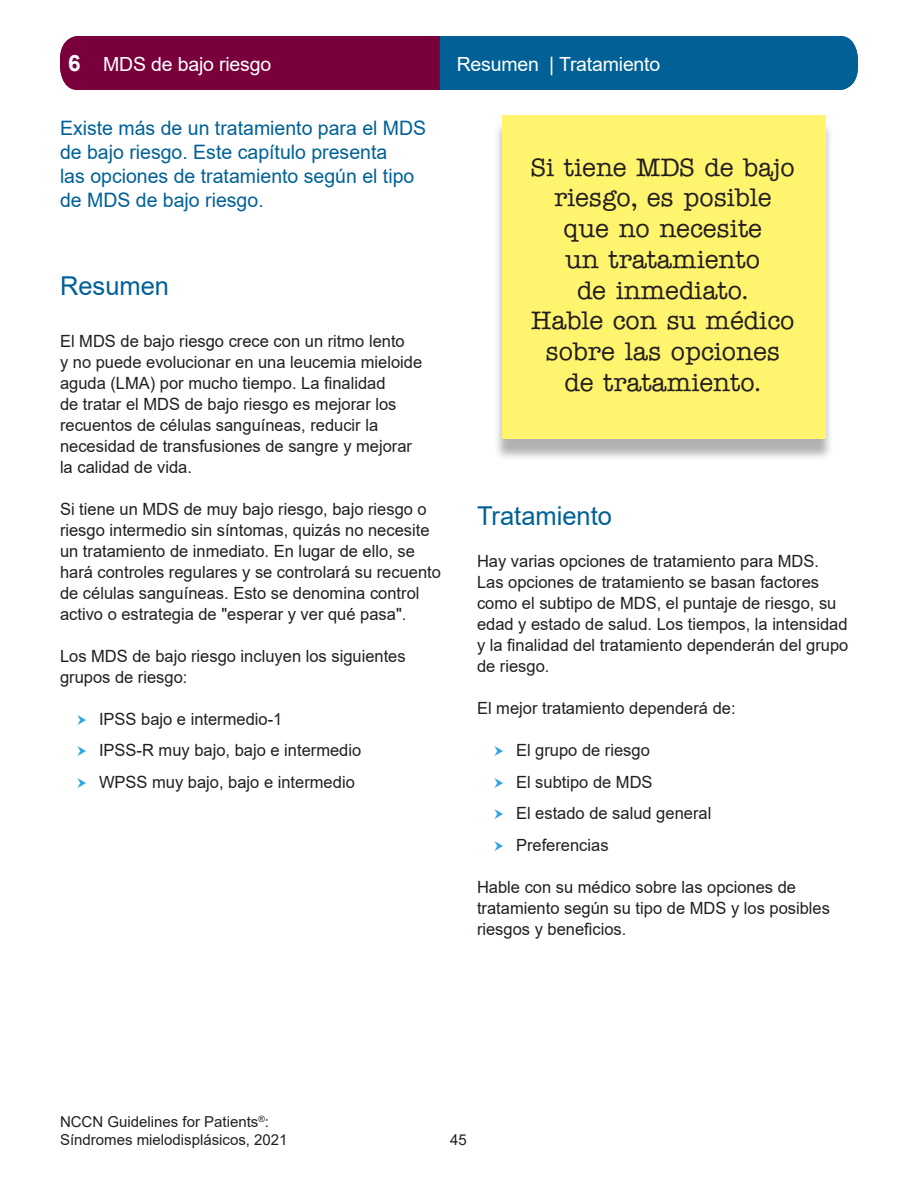
<style>
.page{position:relative;width:918px;height:1188px;background:#fff}
.page>*{position:absolute;margin:0;border:0;box-sizing:border-box;transform-origin:0 0}
.t1{font:25.95px "Arial";color:#016197}
.t2{font:500 25.5px/30.8px "American Typewriter Std";color:#231f20;text-align:center}
.t3{font:19.95px/24px "Arial";color:#016197}
.t4{font:19.5px "Arial";letter-spacing:-.01em;color:#fff}
.t5{font:16.8px/21px "Arial";color:#231f20}
.t6{font:15px/18px "Arial";color:#231f20}
.s1{font-weight:700;font-size:22.5px}
</style>
<div class="page">
<svg style="left:60px;top:36px;width:798px;height:54px;background:#3b346c"></svg>
<div style="left:493px;top:121px;width:341px;height:341px;background:#231f20;opacity:.35"></div>
<div style="left:502px;top:115px;width:324px;height:324px;background:#fff46d"></div>
<p class="t4" style="left:68px;top:51px;width:204px"><span class="s1">6</span> MDS de bajo riesgo</p>
<p class="t4" style="left:457px;top:51px;width:205px">Resumen | Tratamiento</p>
<p class="t3" style="left:60px;top:116px;width:368px">Existe más de un tratamiento para el MDS de bajo riesgo. Este capítulo presenta<br>las opciones de tratamiento según el tipo de MDS de bajo riesgo.</p>
<h1 class="t1" style="left:60px;top:268px;width:111px">Resumen</h1>
<p class="t5" style="left:60px;top:330px;width:364px">El MDS de bajo riesgo crece con un ritmo lento<br>y no puede evolucionar en una leucemia mieloide aguda (LMA) por mucho tiempo. La finalidad<br>de tratar el MDS de bajo riesgo es mejorar los recuentos de células sanguíneas, reducir la necesidad de transfusiones de sangre y mejorar la calidad de vida.</p>
<p class="t5" style="left:60px;top:498px;width:382px">Si tiene un MDS de muy bajo riesgo, bajo riesgo o riesgo intermedio sin síntomas, quizás no necesite un tratamiento de inmediato. En lugar de ello, se hará controles regulares y se controlará su recuento de células sanguíneas. Esto se denomina control activo o estrategia de "esperar y ver qué pasa".</p>
<p class="t5" style="left:60px;top:645px;width:347px">Los MDS de bajo riesgo incluyen los siguientes grupos de riesgo:</p>
<p class="t5" style="left:99px;top:703px;width:264px;line-height:31.5px">IPSS bajo e intermedio-1<br>IPSS-R muy bajo, bajo e intermedio<br>WPSS muy bajo, bajo e intermedio</p>
<h2 class="t2" style="left:531px;top:152px;width:266px">Si tiene MDS de bajo riesgo, es posible que no necesite<br>un tratamiento<br>de inmediato.<br>Hable con su médico sobre las opciones de tratamiento.</h2>
<h1 class="t1" style="left:477px;top:498px;width:137px">Tratamiento</h1>
<p class="t5" style="left:477px;top:550px;width:373px">Hay varias opciones de tratamiento para MDS.<br>Las opciones de tratamiento se basan factores como el subtipo de MDS, el puntaje de riesgo, su edad y estado de salud. Los tiempos, la intensidad y la finalidad del tratamiento dependerán del grupo de riesgo.</p>
<p class="t5" style="left:477px;top:697px;width:260px">El mejor tratamiento dependerá de:</p>
<p class="t5" style="left:516px;top:734px;width:197px;line-height:31.5px">El grupo de riesgo<br>El subtipo de MDS<br>El estado de salud general<br>Preferencias</p>
<p class="t5" style="left:477px;top:876px;width:355px">Hable con su médico sobre las opciones de tratamiento según su tipo de MDS y los posibles riesgos y beneficios.</p>
<p class="t6" style="left:60px;top:1112px;width:229px">NCCN Guidelines for Patients<sup>®</sup>:<br>Síndromes mielodisplásicos, 2021</p>
<p class="t6" style="left:450px;top:1130px;width:18px">45</p>
</div>
